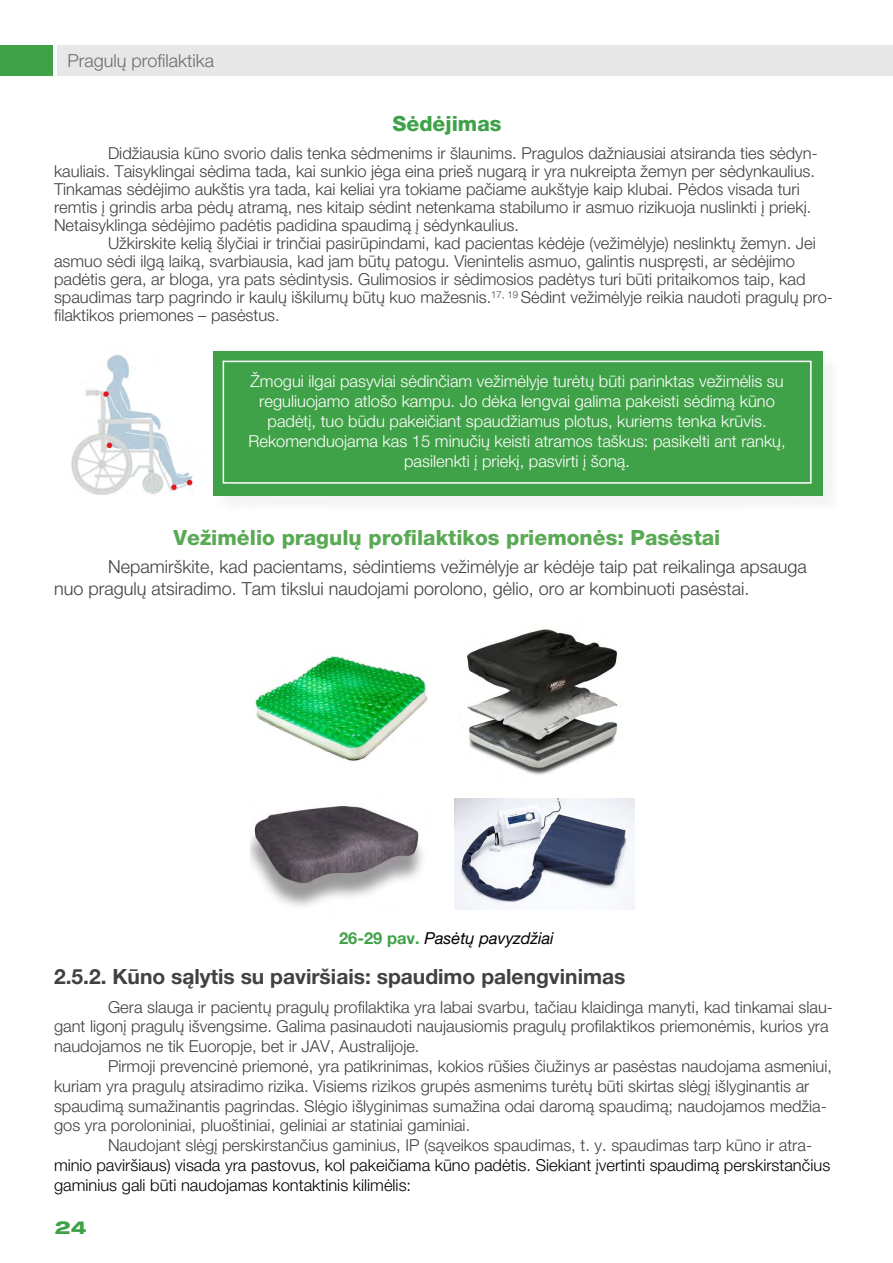
<style>
.page{position:relative;width:893px;height:1263px;background:#fff}
.page>*{position:absolute;margin:0;border:0;box-sizing:border-box;transform-origin:0 0}
.t1{font:21px "Helvetica Neue LT 75 Bd";color:#414042}
.t2{font:21px "Helvetica Neue LT 85 Hv";color:#5aa954}
.t3{font:21px "Helvetica Neue LT 85 Hv";color:#40a248}
.t4{font:18px/21.6px "Helvetica Neue LT 45 Lt";color:#414042}
.t5{font:18px "Helvetica Neue LT 45 Lt";color:#6d6c6f}
.t6{font:18px "Helvetica Neue LT 83 Hv Ex";color:#40a248}
.t7{font:16.5px/18px "Helvetica Neue LT 45 Lt";color:#414042}
.t8{font:16.5px/19.8px "Helvetica Neue LT 45 Lt";color:#fff;text-align:center}
.t9{font:16.5px/19.8px "Helvetica Neue LT 45 Lt";color:#000}
.t10{font:16.5px "Helvetica Neue LT 56 It";color:#000}
.s1{font-family:"Helvetica Neue LT 75 Bd";color:#40a248}
</style>
<div class="page">
<img style="left:71px;top:354px;width:123px;height:141px">
<img style="left:250px;top:806px;width:173px;height:101px">
<img style="left:467px;top:629px;width:151px;height:146px">
<img style="left:255px;top:656px;width:173px;height:105px">
<img style="left:455px;top:799px;width:180px;height:111px">
<div style="left:215px;top:354px;width:626px;height:161px;background:#f7f7f7"></div>
<div style="left:213px;top:352px;width:609px;height:144px;background:#40a248"></div>
<div style="left:223px;top:361px;width:589px;height:123px;border:2px solid #fff"></div>
<div style="left:57px;top:45px;width:836px;height:30px;background:#e7e7e7"></div>
<div style="left:0;top:45px;width:52px;height:30px;background:#40a248"></div>
<p class="t5" style="left:68px;top:50px;width:148px">Pragulų profilaktika</p>
<p class="t3" style="left:393px;top:111px;width:110px">Sėdėjimas</p>
<p class="t7" style="left:54px;top:144px;width:765px;text-indent:54px">Didžiausia kūno svorio dalis tenka sėdmenims ir šlaunims. Pragulos dažniausiai atsiranda ties sėdyn&shy;kauliais. Taisyklingai sėdima tada, kai sunkio jėga eina prieš nugarą ir yra nukreipta žemyn per sėdynkaulius.<br>Tinkamas sėdėjimo aukštis yra tada, kai keliai yra tokiame pačiame aukštyje kaip klubai. Pėdos visada turi remtis į grindis arba pėdų atramą, nes kitaip sėdint netenkama stabilumo ir asmuo rizikuoja nuslinkti į priekį.<br>Netaisyklinga sėdėjimo padėtis padidina spaudimą į sėdynkaulius.</p>
<p class="t7" style="left:54px;top:234px;width:781px;text-indent:54px">Užkirskite kelią šlyčiai ir trinčiai pasirūpindami, kad pacientas kėdėje (vežimėlyje) neslinktų žemyn. Jei asmuo sėdi ilgą laiką, svarbiausia, kad jam būtų patogu. Vienintelis asmuo, galintis nuspręsti, ar sėdėjimo padėtis gera, ar bloga, yra pats sėdintysis. Gulimosios ir sėdimosios padėtys turi būti pritaikomos taip, kad spaudimas tarp pagrindo ir kaulų iškilumų būtų kuo mažesnis.<sup>17,</sup> <sup>19</sup> Sėdint vežimėlyje reikia naudoti pragulų pro&shy;filaktikos priemones – pasėstus.</p>
<p class="t8" style="left:248px;top:371px;width:539px">Žmogui ilgai pasyviai sėdinčiam vežimėlyje turėtų būti parinktas vežimėlis su reguliuojamo atlošo kampu. Jo dėka lengvai galima pakeisti sėdimą kūno padėtį, tuo būdu pakeičiant spaudžiamus plotus, kuriems tenka krūvis.<br>Rekomenduojama kas 15 minučių keisti atramos taškus: pasikelti ant rankų, pasilenkti į priekį, pasvirti į šoną.</p>
<p class="t2" style="left:174px;top:525px;width:548px">Vežimėlio pragulų profilaktikos priemonės: Pasėstai</p>
<p class="t4" style="left:54px;top:555px;width:754px;text-indent:54px">Nepamirškite, kad pacientams, sėdintiems vežimėlyje ar kėdėje taip pat reikalinga apsauga nuo pragulų atsiradimo. Tam tikslui naudojami porolono, gėlio, oro ar kombinuoti pasėstai.</p>
<p class="t10" style="left:339px;top:928px;width:216px"><span class="s1">26-29 pav.</span> Pasėtų pavyzdžiai</p>
<p class="t1" style="left:54px;top:963px;width:573px">2.5.2. Kūno sąlytis su paviršiais: spaudimo palengvinimas</p>
<p class="t7" style="left:54px;top:996px;width:780px;line-height:19.8px;text-indent:54px">Gera slauga ir pacientų pragulų profilaktika yra labai svarbu, tačiau klaidinga manyti, kad tinkamai slau&shy;gant ligonį pragulų išvengsime. Galima pasinaudoti naujausiomis pragulų profilaktikos priemonėmis, kurios yra naudojamos ne tik Euoropje, bet ir JAV, Australijoje.</p>
<p class="t7" style="left:54px;top:1056px;width:779px;line-height:19.8px;text-indent:54px">Pirmoji prevencinė priemonė, yra patikrinimas, kokios rūšies čiužinys ar pasėstas naudojama asmeniui, kuriam yra pragulų atsiradimo rizika. Visiems rizikos grupės asmenims turėtų būti skirtas slėgį išlyginantis ar spaudimą sumažinantis pagrindas. Slėgio išlyginimas sumažina odai daromą spaudimą; naudojamos medžia&shy;gos yra poroloniniai, pluoštiniai, geliniai ar statiniai gaminiai.</p>
<p class="t7" style="left:108px;top:1136px;width:706px">Naudojant slėgį perskirstančius gaminius, IP (sąveikos spaudimas, t. y. spaudimas tarp kūno ir atra-</p>
<p class="t9" style="left:54px;top:1155px;width:778px">minio paviršiaus) visada yra pastovus, kol pakeičiama kūno padėtis. Siekiant įvertinti spaudimą perskirstančius gaminius gali būti naudojamas kontaktinis kilimėlis:</p>
<p class="t6" style="left:55px;top:1216px;width:33px">24</p>
</div>
